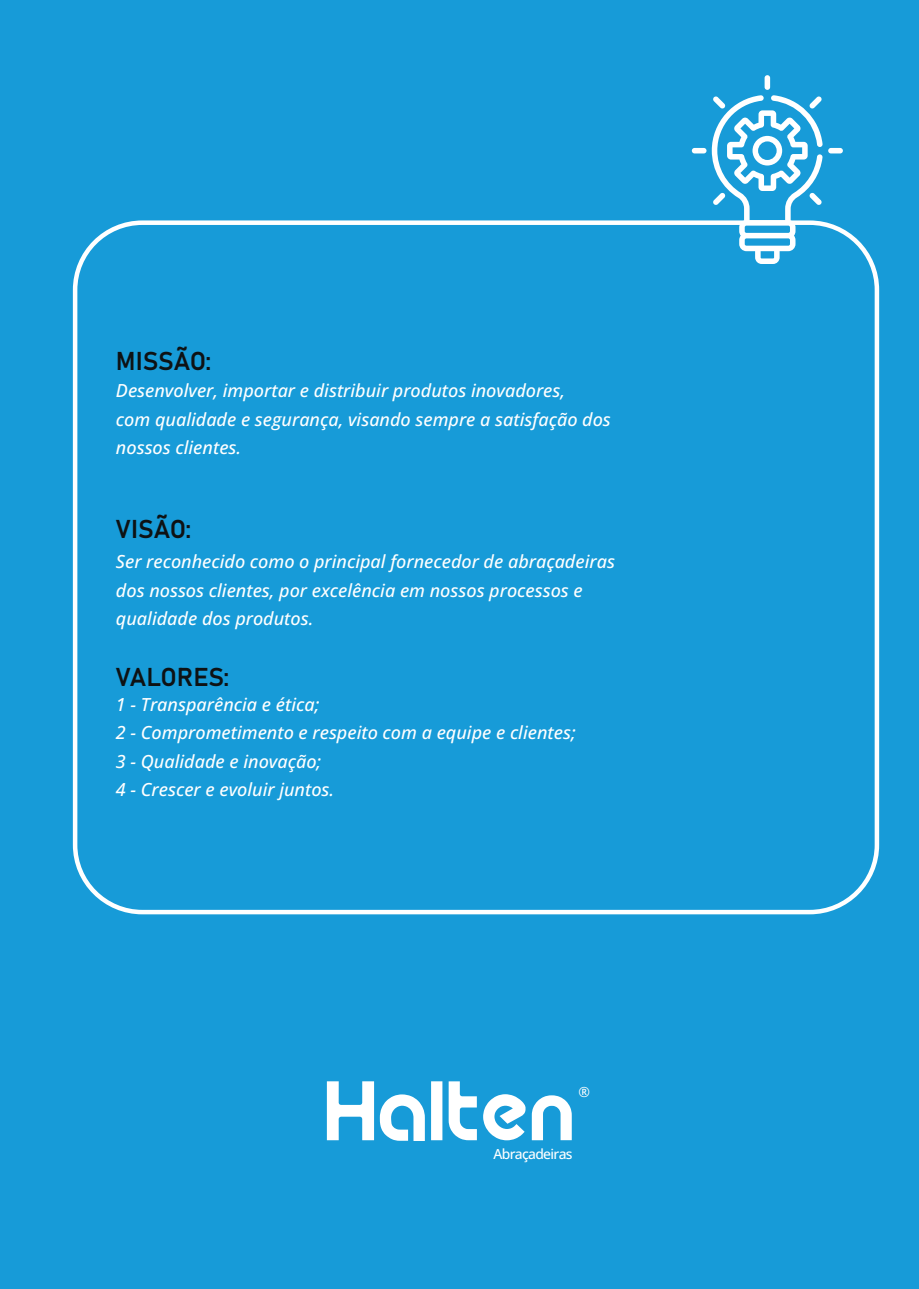
<style>
.page{position:relative;width:919px;height:1289px;background:#fff}
.page>*{position:absolute;margin:0;border:0;box-sizing:border-box;transform-origin:0 0}
.t1{font:25.5px "Bahnschrift";color:#0e1214}
.t2{font:italic 500 18px/28.5px "Open Sans";color:#fff}
.t3{font:500 13.95px "Open Sans";letter-spacing:-.05em;color:#fff}
</style>
<div class="page">
<div style="left:0;top:0;width:918px;height:1288px;background:#179bd8"></div>
<div style="left:691px;top:148px;width:15px;height:5px;background:#fff;border-radius:3px"></div>
<div style="left:828px;top:148px;width:14px;height:5px;background:#fff;border-radius:3px"></div>
<div style="left:764px;top:75px;width:6px;height:15px;background:#fff;border-radius:3px"></div>
<svg style="left:711px;top:95px;width:111px;height:169px"></svg>
<svg style="left:380px;top:1094px;width:45px;height:46px"></svg>
<svg style="left:483px;top:1094px;width:42px;height:46px"></svg>
<svg style="left:531px;top:1095px;width:40px;height:45px"></svg>
<svg style="left:448px;top:1081px;width:29px;height:59px"></svg>
<div style="left:431px;top:1081px;width:11px;height:59px;background:#fff"></div>
<svg style="left:327px;top:1081px;width:47px;height:59px"></svg>
<div style="left:73px;top:220px;width:806px;height:694px;border:4px solid #fff;border-radius:67px"></div>
<h1 class="t1" style="left:116px;top:341px;width:97px">MISSÃO:</h1>
<p class="t2" style="left:116px;top:375px;width:496px">Desenvolver, importar e distribuir produtos inovadores,<br>com qualidade e segurança, visando sempre a satisfação dos nossos clientes.</p>
<h1 class="t1" style="left:116px;top:509px;width:77px">VISÃO:</h1>
<p class="t2" style="left:116px;top:546px;width:500px">Ser reconhecido como o principal fornecedor de abraçadeiras dos nossos clientes, por excelência em nossos processos e qualidade dos produtos.</p>
<h1 class="t1" style="left:116px;top:657px;width:115px">VALORES:</h1>
<p class="t2" style="left:116px;top:689px;width:461px">1 - Transparência e ética;<br>2 - Comprometimento e respeito com a equipe e clientes; 3 - Qualidade e inovação;<br>4 - Crescer e evoluir juntos.</p>
<p class="t3" style="left:578px;top:1082px;width:13px">®</p>
<p class="t3" style="left:493px;top:1144px;width:80px">Abraçadeiras</p>
</div>
